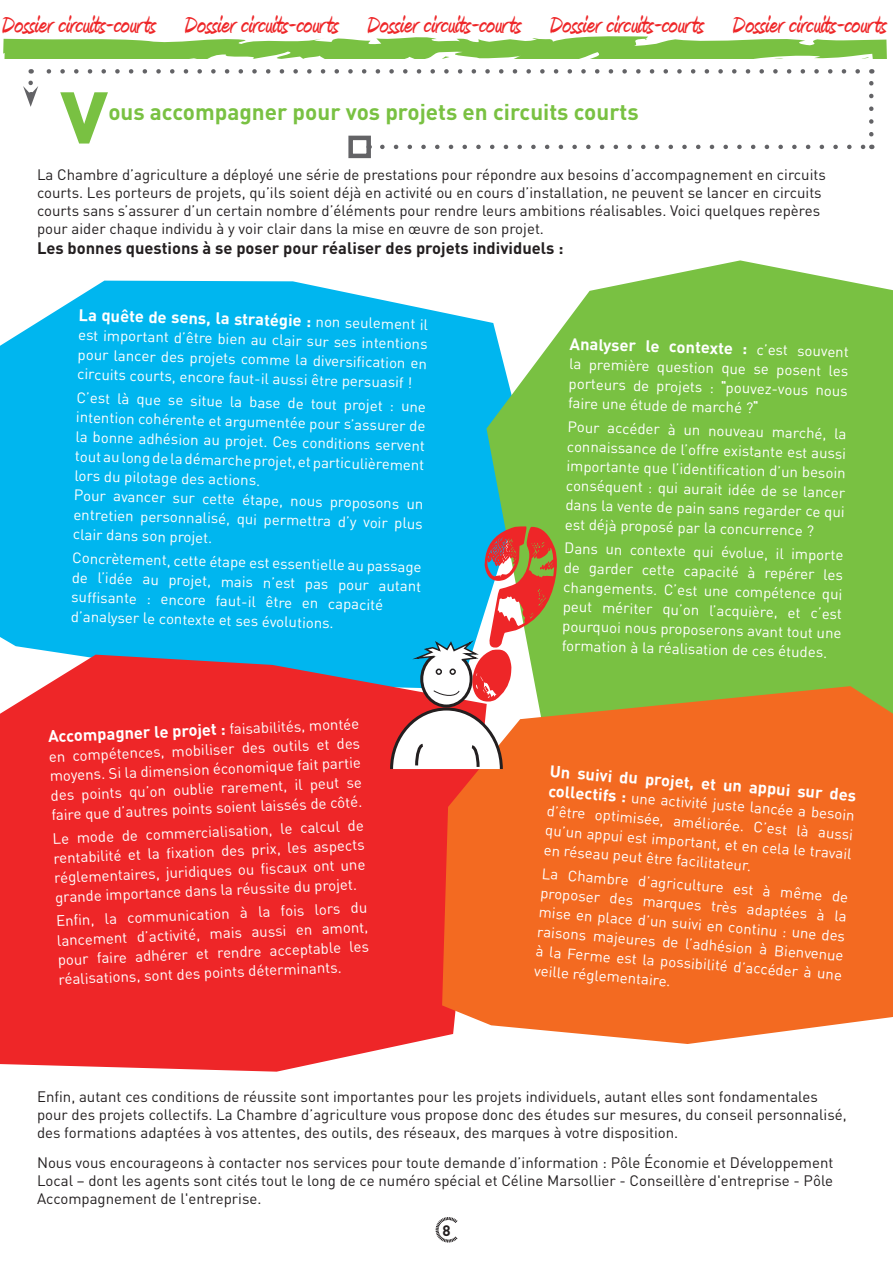
<style>
.page{position:relative;width:893px;height:1263px;background:#fff}
.page>*{position:absolute;margin:0;border:0;box-sizing:border-box;transform-origin:0 0}
.t1{font:italic 216px "Camouflage Urban";color:#ee2628;scale:.69 1}
.t2{font:700 98.4px "DINOT";color:#79c142}
.t3{font:700 30px "Amienne";color:#ee2628}
.t4{font:700 22.5px "DINOT";color:#79c142}
.t5{font:700 16.5px "DINOT";color:#fff}
.t6{font:700 16.5px "DINOT";color:#231f20}
.t7{font:15px/19.5px "DINOT";color:#fff;text-align:justify}
.t8{font:15px/18px "DINOT";color:#231f20}
.t9{font:700 15px "DINOT";color:#231f20}
.s1{font-family:"Alpaca Scarlett Demo"}
.s2{font-weight:700;font-size:16.5px}
</style>
<div class="page">
<div style="left:0;top:281px;width:486px;height:374px;background:#00b6ef"></div>
<div style="left:0;top:655px;width:473px;height:417px;background:#ee2628"></div>
<svg style="left:3px;top:36px;width:884px;height:23px"></svg>
<svg style="left:435px;top:1217px;width:23px;height:26px"></svg>
<svg style="left:486px;top:260px;width:407px;height:426px;background:#84c759"></svg>
<svg style="left:442px;top:686px;width:451px;height:358px;background:#ef732d"></svg>
<svg style="left:382px;top:145px;width:482px;height:4px"></svg>
<svg style="left:869px;top:69px;width:4px;height:65px"></svg>
<svg style="left:31px;top:69px;width:827px;height:5px"></svg>
<div style="left:348px;top:136px;width:23px;height:22px;border:4px solid #636366"></div>
<svg style="left:23px;top:83px;width:15px;height:24px"></svg>
<div style="left:422px;top:652px;width:49px;height:54px;background:#fff;border-radius:50%"></div>
<div style="left:420px;top:650px;width:53px;height:57px;border:3px solid #231f20;border-radius:50%"></div>
<svg style="left:389px;top:706px;width:115px;height:66px"></svg>
<svg style="left:407px;top:638px;width:75px;height:23px"></svg>
<div style="left:436px;top:668px;width:6px;height:7px;border:2px solid #231f20;border-radius:50%"></div>
<div style="left:449px;top:668px;width:7px;height:7px;border:2px solid #231f20;border-radius:50%"></div>
<svg style="left:433px;top:690px;width:27px;height:6px"></svg>
<h3 class="t3" style="left:1px;top:11px;width:886px">Dossier circuits-courts Dossier circuits-courts Dossier circuits-courts Dossier circuits-courts Dossier circuits-courts</h3>
<h2 class="t2" style="left:60px;top:44px;width:50px">v</h2>
<h3 class="t4" style="left:108px;top:97px;width:532px">ous accompagner pour vos projets en circuits courts</h3>
<p class="t8" style="left:37px;top:165px;width:790px">La Chambre d’agriculture a déployé une série de prestations pour répondre aux besoins d’accompagnement en circuits courts. Les porteurs de projets, qu’ils soient déjà en activité ou en cours d’installation, ne peuvent se lancer en circuits courts sans s’assurer d’un certain nombre d’éléments pour rendre leurs ambitions réalisables. Voici quelques repères pour aider chaque individu à y voir clair dans la mise en œuvre de son projet.</p>
<p class="t6" style="left:37px;top:237px;width:528px">Les bonnes questions à se poser pour réaliser des projets individuels :</p>
<p class="t5" style="left:79px;top:305px;width:234px;rotate:1deg">La quête de sens, la stratégie :</p>
<p class="t7" style="left:79px;top:303px;width:351px;text-indent:237px;rotate:2deg">non seulement il est important d’être bien au clair sur ses intentions pour lancer des projets comme la diversification en circuits courts, encore faut-il aussi être persuasif !</p>
<p class="t7" style="left:77px;top:386px;width:351px;rotate:2deg">C’est là que se situe la base de tout projet : une intention cohérente et argumentée pour s’assurer de la bonne adhésion au projet. Ces conditions servent tout au long de la démarche projet, et particulièrement lors du pilotage des actions.</p>
<p class="t7" style="left:74px;top:483px;width:351px;line-height:20px;rotate:2deg">Pour avancer sur cette étape, nous proposons un entretien personnalisé, qui permettra d’y voir plus clair dans son projet.</p>
<p class="t7" style="left:73px;top:546px;width:351px;text-align:left;rotate:2deg">Concrètement, cette étape est essentielle au passage de l’idée au projet, mais n’est pas pour autant suffisante : encore faut-il être en capacité d’analyser le contexte et ses évolutions.</p>
<p class="t7" style="left:47px;top:729px;width:314px;text-indent:182px;rotate:-3deg">faisabilités, montée en compétences, mobiliser des outils et des moyens. Si la dimension économique fait partie des points qu’on oublie rarement, il peut se faire que d’autres points soient laissés de côté.</p>
<p class="t7" style="left:52px;top:830px;width:313px;rotate:-3deg">Le mode de commercialisation, le calcul de rentabilité et la fixation des prix, les aspects réglementaires, juridiques ou fiscaux ont une grande importance dans la réussite du projet.</p>
<p class="t7" style="left:55px;top:912px;width:313px;rotate:-3deg">Enfin, la communication à la fois lors du lancement d’activité, mais aussi en amont, pour faire adhérer et rendre acceptable les réalisations, sont des points déterminants.</p>
<p class="t5" style="left:48px;top:725px;width:179px;rotate:-2deg">Accompagner le projet :</p>
<p class="t5" style="left:570px;top:334px;width:179px;rotate:1deg">Analyser le contexte :</p>
<p class="t7" style="left:570px;top:332px;width:281px;line-height:20px;text-indent:187px;rotate:2deg">c’est souvent la première question que se posent les porteurs de projets : <span class="s1">“</span>pouvez-vous nous faire une étude de marché ?<span class="s1">“</span></p>
<p class="t7" style="left:568px;top:415px;width:281px;rotate:2deg">Pour accéder à un nouveau marché, la connaissance de l’offre existante est aussi importante que l’identification d’un besoin conséquent : qui aurait idée de se lancer dans la vente de pain sans regarder ce qui est déjà proposé par la concurrence ?</p>
<p class="t7" style="left:565px;top:537px;width:281px;rotate:2deg">Dans un contexte qui évolue, il importe de garder cette capacité à repérer les changements. C’est une compétence qui peut mériter qu’on l’acquière, et c’est pourquoi nous proposerons avant tout une formation à la réalisation de ces études.</p>
<h1 class="t1" style="left:460px;top:496px;width:174px">?</h1>
<p class="t5" style="left:551px;top:759px;width:309px;rotate:5deg">Un suivi du projet, et un appui sur des</p>
<p class="t7" style="left:549px;top:779px;width:309px;rotate:5deg"><span class="s2">collectifs :</span> une activité juste lancée a besoin d’être optimisée, améliorée. C’est là aussi qu’un appui est important, et en cela le travail en réseau peut être facilitateur.</p>
<p class="t7" style="left:543px;top:862px;width:309px;rotate:5deg">La Chambre d’agriculture est à même de proposer des marques très adaptées à la mise en place d’un suivi en continu : une des raisons majeures de l’adhésion à Bienvenue à la Ferme est la possibilité d’accéder à une veille réglementaire.</p>
<p class="t8" style="left:37px;top:1087px;width:811px">Enfin, autant ces conditions de réussite sont importantes pour les projets individuels, autant elles sont fondamentales pour des projets collectifs. La Chambre d’agriculture vous propose donc des études sur mesures, du conseil personnalisé, des formations adaptées à vos attentes, des outils, des réseaux, des marques à votre disposition.</p>
<p class="t8" style="left:37px;top:1154px;width:798px;text-align:justify">Nous vous encourageons à contacter nos services pour toute demande d’information : Pôle Économie et Développement Local – dont les agents sont cités tout le long de ce numéro spécial et Céline Marsollier - Conseillère d'entreprise - Pôle Accompagnement de l'entreprise.</p>
<p class="t9" style="left:442px;top:1220px;width:10px">8</p>
</div>
